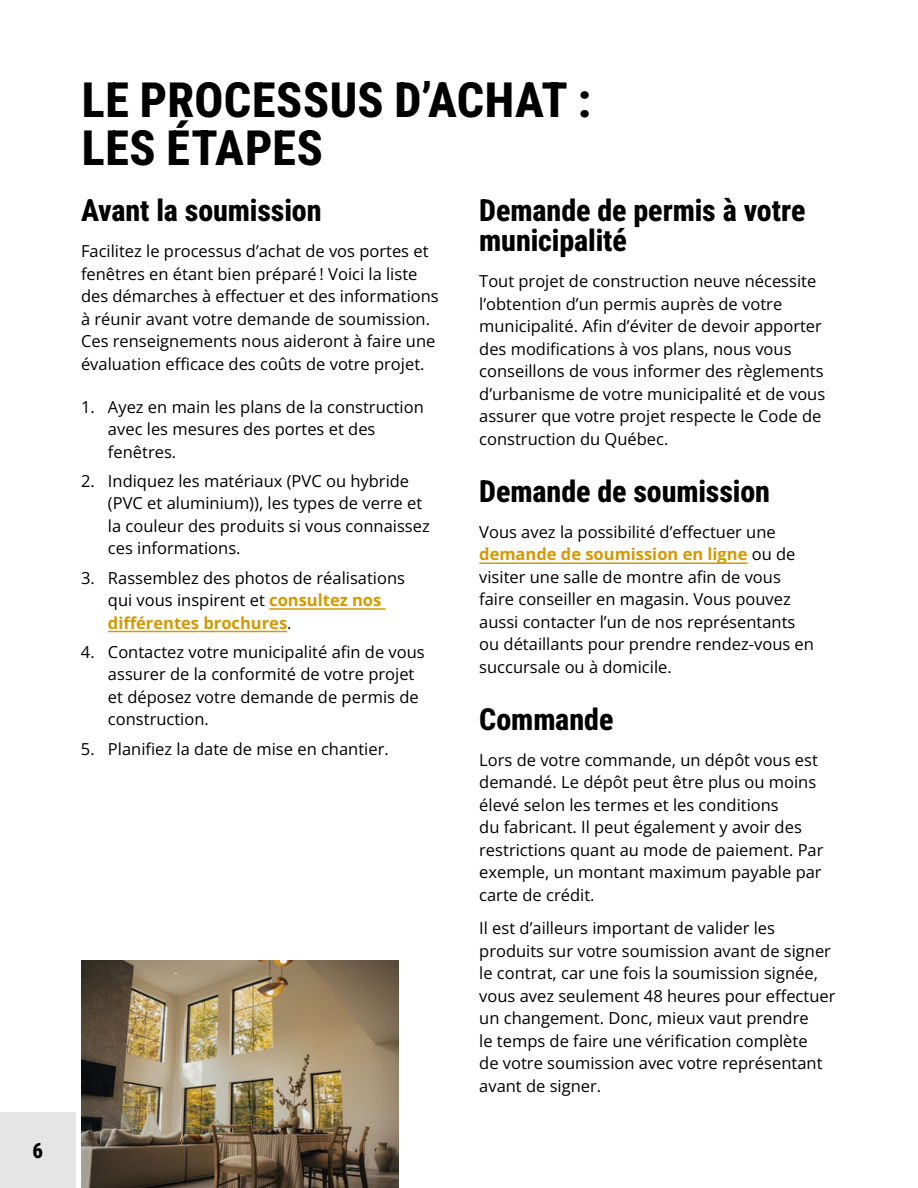
<style>
.page{position:relative;width:918px;height:1188px;background:#fff}
.page>*{position:absolute;margin:0;border:0;box-sizing:border-box;transform-origin:0 0}
.t1{font:800 48px/48px "Roboto Condensed";letter-spacing:.01em;color:#000}
.t2{font:800 30px/30px "Roboto Condensed";letter-spacing:-.005em;color:#000}
.t3{font:800 21px "Roboto Condensed";color:#000}
.t4{font:16.5px/22.5px "Open Sans";color:#000}
.s1{font-weight:700;color:#d59800}
</style>
<div class="page">
<div style="left:0;top:1112px;width:76px;height:76px;background:#e5e5e5"></div>
<hr style="left:269px;top:608px;width:117px;height:2px;background:#d59800">
<hr style="left:108px;top:631px;width:179px;height:1px;background:#d59800">
<hr style="left:479px;top:562px;width:269px;height:2px;background:#d59800">
<img style="left:81px;top:960px;width:317px;height:228px">
<p class="t3" style="left:32px;top:1135px;width:12px">6</p>
<h1 class="t1" style="left:82px;top:74px;width:511px">LE PROCESSUS D’ACHAT :<br>LES ÉTAPES</h1>
<h2 class="t2" style="left:81px;top:194px;width:242px">Avant la soumission</h2>
<p class="t4" style="left:81px;top:240px;width:359px">Facilitez le processus d’achat de vos portes et fenêtres en étant bien préparé ! Voici la liste des démarches à effectuer et des informations à réunir avant votre demande de soumission.<br>Ces renseignements nous aideront à faire une évaluation efficace des coûts de votre projet.</p>
<p class="t4" style="left:108px;top:395px;width:317px;text-indent:-27px">1. Ayez en main les plans de la construction avec les mesures des portes et des fenêtres.</p>
<p class="t4" style="left:108px;top:469px;width:323px;text-indent:-27px">2. Indiquez les matériaux (PVC ou hybride (PVC et aluminium)), les types de verre et la couleur des produits si vous connaissez ces informations.</p>
<p class="t4" style="left:108px;top:566px;width:299px;text-indent:-27px">3. Rassemblez des photos de réalisations qui vous inspirent et <span class="s1">consultez nos différentes brochures</span>.</p>
<p class="t4" style="left:108px;top:640px;width:318px;text-indent:-27px">4. Contactez votre municipalité afin de vous assurer de la conformité de votre projet et déposez votre demande de permis de construction.</p>
<p class="t4" style="left:81px;top:737px;width:309px">5. Planifiez la date de mise en chantier.</p>
<h2 class="t2" style="left:479px;top:194px;width:328px">Demande de permis à votre municipalité</h2>
<p class="t4" style="left:479px;top:270px;width:348px">Tout projet de construction neuve nécessite l’obtention d’un permis auprès de votre municipalité. Afin d’éviter de devoir apporter des modifications à vos plans, nous vous conseillons de vous informer des règlements d’urbanisme de votre municipalité et de vous assurer que votre projet respecte le Code de construction du Québec.</p>
<h2 class="t2" style="left:479px;top:475px;width:292px">Demande de soumission</h2>
<p class="t4" style="left:479px;top:520px;width:336px">Vous avez la possibilité d’effectuer une <span class="s1">demande de soumission en ligne</span> ou de visiter une salle de montre afin de vous faire conseiller en magasin. Vous pouvez aussi contacter l’un de nos représentants ou détaillants pour prendre rendez-vous en succursale ou à domicile.</p>
<h2 class="t2" style="left:479px;top:703px;width:136px">Commande</h2>
<p class="t4" style="left:479px;top:748px;width:346px">Lors de votre commande, un dépôt vous est demandé. Le dépôt peut être plus ou moins élevé selon les termes et les conditions<br>du fabricant. Il peut également y avoir des restrictions quant au mode de paiement. Par exemple, un montant maximum payable par carte de crédit.</p>
<p class="t4" style="left:479px;top:916px;width:358px">Il est d’ailleurs important de valider les produits sur votre soumission avant de signer le contrat, car une fois la soumission signée, vous avez seulement 48 heures pour effectuer un changement. Donc, mieux vaut prendre<br>le temps de faire une vérification complète<br>de votre soumission avec votre représentant avant de signer.</p>
</div>
